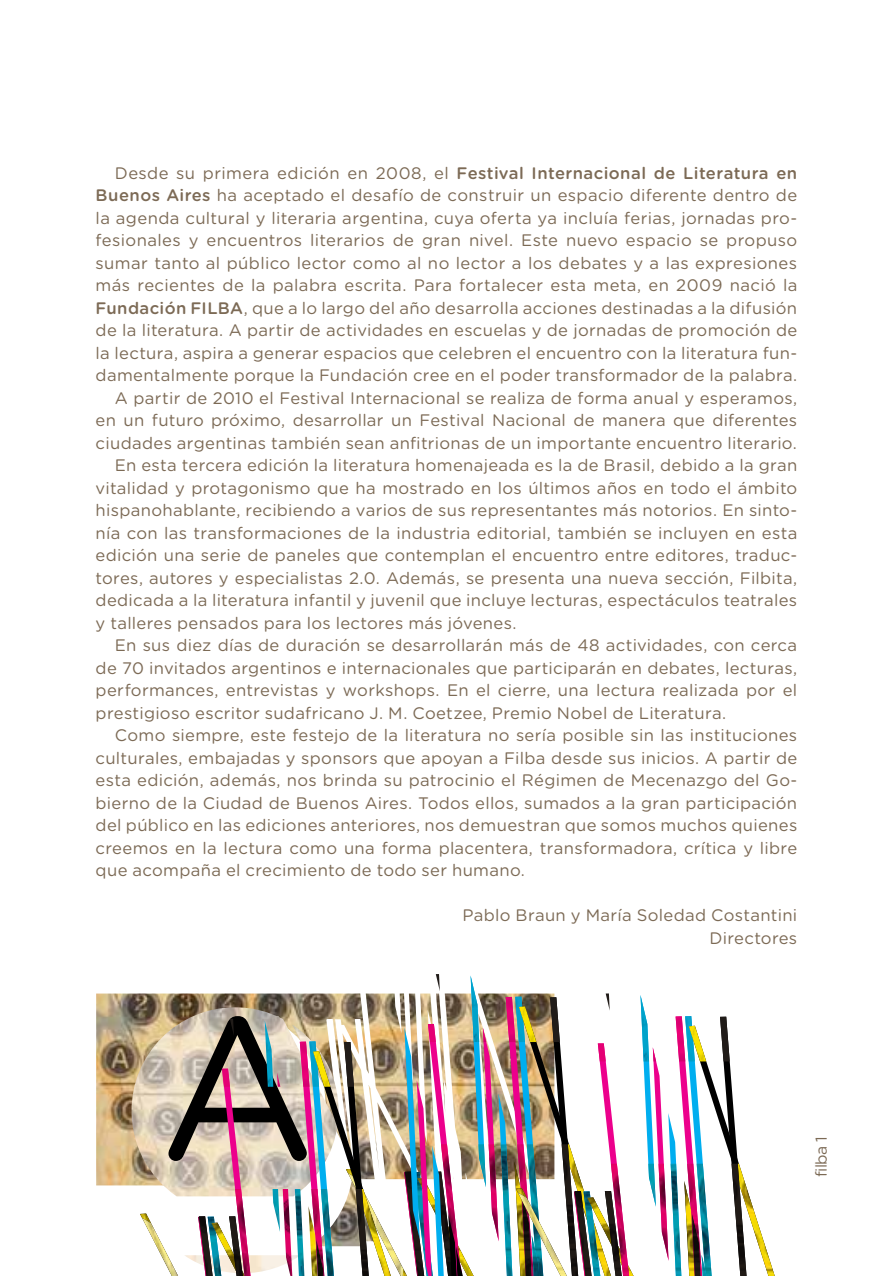
<style>
.page{position:relative;width:893px;height:1276px;background:#fff}
.page>*{position:absolute;margin:0;border:0;box-sizing:border-box;transform-origin:0 0}
.t1{font:16.65px/22.5px "Gotham Rounded";letter-spacing:.02em;color:#7c6a55;text-align:right}
.t2{font:500 16.65px "Gotham Rounded";letter-spacing:.025em;color:#7c6a55}
.t3{font:15.75px "Gotham Rounded";letter-spacing:-.05em;color:#7c6a55}
.s1{font-weight:400}
.s2{font-weight:500}
.s3{font-family:"Gotham"}
</style>
<div class="page">
<img style="left:96px;top:993px;width:44px;height:192px">
<img style="left:132px;top:1007px;width:8px;height:179px">
<svg style="left:643px;top:1016px;width:96px;height:260px"></svg>
<img style="left:676px;top:1016px;width:19px;height:45px">
<img style="left:689px;top:1025px;width:17px;height:36px">
<img style="left:720px;top:1016px;width:10px;height:45px">
<img style="left:640px;top:995px;width:9px;height:66px">
<img style="left:653px;top:1047px;width:3px;height:14px">
<img style="left:687px;top:1163px;width:10px;height:51px">
<img style="left:697px;top:1163px;width:15px;height:113px">
<img style="left:746px;top:1186px;width:29px;height:90px">
<img style="left:731px;top:1163px;width:15px;height:113px">
<img style="left:648px;top:1163px;width:8px;height:43px">
<img style="left:702px;top:1254px;width:5px;height:22px">
<img style="left:658px;top:1163px;width:11px;height:97px">
<img style="left:671px;top:1163px;width:10px;height:113px">
<img style="left:684px;top:1180px;width:10px;height:96px">
<img style="left:692px;top:1214px;width:8px;height:62px">
<img style="left:140px;top:975px;width:494px;height:301px">
<img style="left:575px;top:1191px;width:17px;height:85px">
<img style="left:518px;top:1192px;width:49px;height:84px">
<p class="t2" style="left:115px;top:161px;width:684px"><span class="s1">Desde su primera edición en 2008, el</span> Festival Internacional de Literatura en</p>
<p class="t1" style="left:96px;top:183px;width:703px"><span class="s2">Buenos Aires</span> ha aceptado el desafío de construir un espacio diferente dentro de</p>
<p class="t1" style="left:96px;top:206px;width:703px">la agenda cultural y literaria argentina, cuya oferta ya incluía ferias, jornadas pro-</p>
<p class="t1" style="left:96px;top:228px;width:703px">fesionales y encuentros literarios de gran nivel. Este nuevo espacio se propuso</p>
<p class="t1" style="left:96px;top:251px;width:703px">sumar tanto al público lector como al no lector a los debates y a las expresiones</p>
<p class="t1" style="left:96px;top:273px;width:703px">más recientes de la palabra escrita. Para fortalecer esta meta, en 2009 nació la</p>
<p class="t1" style="left:96px;top:296px;width:703px"><span class="s2">Fundación FILBA</span>, que a lo largo del año desarrolla acciones destinadas a la difusión</p>
<p class="t1" style="left:96px;top:318px;width:703px">de la literatura. A partir de actividades en escuelas y de jornadas de promoción de</p>
<p class="t1" style="left:96px;top:341px;width:703px">la lectura, aspira a generar espacios que celebren el encuentro con la literatura fun-</p>
<p class="t1" style="left:96px;top:363px;width:703px">damentalmente porque la Fundación cree en el poder transformador de la palabra.</p>
<p class="t1" style="left:115px;top:386px;width:684px">A partir de 2010 el Festival Internacional se realiza de forma anual y esperamos,</p>
<p class="t1" style="left:96px;top:408px;width:703px">en un futuro próximo, desarrollar un Festival Nacional de manera que diferentes</p>
<p class="t1" style="left:96px;top:431px;width:703px">ciudades argentinas también sean anfitrionas de un importante encuentro literario.</p>
<p class="t1" style="left:115px;top:453px;width:684px">En esta tercera edición la literatura homenajeada es la de Brasil, debido a la gran</p>
<p class="t1" style="left:96px;top:476px;width:703px">vitalidad y protagonismo que ha mostrado en los últimos años en todo el ámbito</p>
<p class="t1" style="left:96px;top:498px;width:703px">hispanohablante, recibiendo a varios de sus representantes más notorios. En sinto-</p>
<p class="t1" style="left:96px;top:521px;width:703px">nía con las transformaciones de la industria editorial, también se incluyen en esta</p>
<p class="t1" style="left:96px;top:543px;width:703px">edición una serie de paneles que contemplan el encuentro entre editores, traduc-</p>
<p class="t1" style="left:96px;top:566px;width:703px">tores, autores y especialistas 2.0. Además, se presenta una nueva sección, Filbita,</p>
<p class="t1" style="left:96px;top:588px;width:703px">dedicada a la literatura infantil y juvenil que incluye lecturas, espectáculos teatrales</p>
<p class="t1" style="left:96px;top:611px;width:422px">y talleres pensados para los lectores más jóvenes.</p>
<p class="t1" style="left:115px;top:633px;width:684px">En sus diez días de duración se desarrollarán más de 48 actividades, con cerca</p>
<p class="t1" style="left:96px;top:656px;width:703px">de 70 invitados argentinos e internacionales que participarán en debates, lecturas,</p>
<p class="t1" style="left:96px;top:678px;width:703px">performances, entrevistas y workshops. En el cierre, una lectura realizada por el</p>
<p class="t1" style="left:96px;top:701px;width:632px">prestigioso escritor sudafricano J. M. Coetzee, Premio Nobel de Literatura.</p>
<p class="t1" style="left:115px;top:723px;width:684px">Como siempre, este festejo de la literatura no sería posible sin las instituciones</p>
<p class="t1" style="left:96px;top:746px;width:703px">culturales, embajadas y sponsors que apoyan a Filba desde sus inicios. A partir de</p>
<p class="t1" style="left:96px;top:768px;width:703px">esta edición, además, nos brinda su patrocinio el Régimen de Mecenazgo del Go-</p>
<p class="t1" style="left:96px;top:791px;width:703px">bierno de la Ciudad de Buenos Aires. Todos ellos, sumados a la gran participación</p>
<p class="t1" style="left:96px;top:813px;width:703px">del público en las ediciones anteriores, nos demuestran que somos muchos quienes</p>
<p class="t1" style="left:96px;top:836px;width:703px">creemos en la lectura como una forma placentera, transformadora, crítica y libre</p>
<p class="t1" style="left:96px;top:858px;width:431px">que acompaña el crecimiento de todo ser humano.</p>
<p class="t1" style="left:462px;top:903px;width:336px">Pablo Braun y María Soledad Costantini<br>Directores</p>
<p class="t3" style="left:810px;top:1176px;width:41px;rotate:-90deg">filba <span class="s3">1</span></p>
</div>
